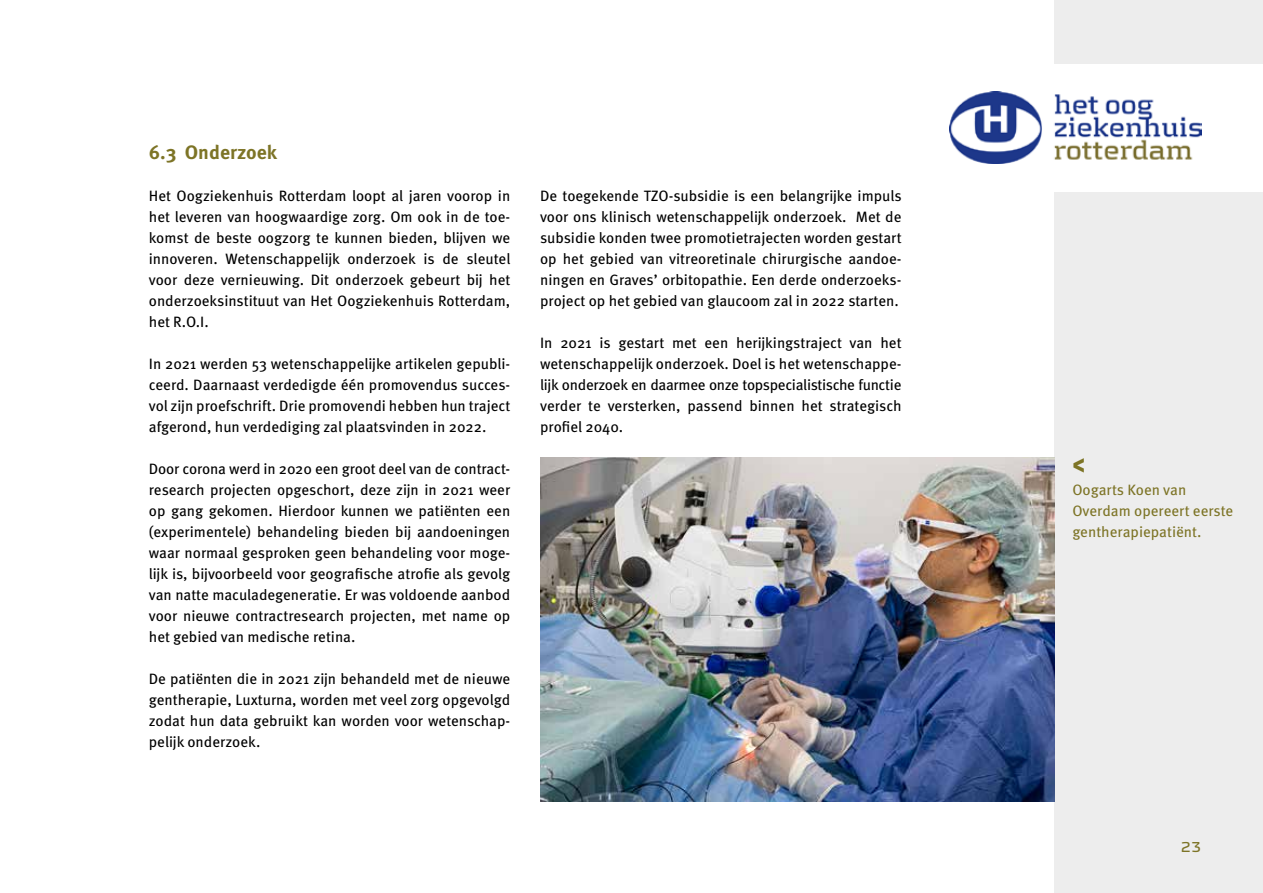
<style>
.page{position:relative;width:1263px;height:893px;background:#fff}
.page>*{position:absolute;margin:0;border:0;box-sizing:border-box;transform-origin:0 0}
.t1{font:700 28.5px "Meta Pro";color:#7d7426}
.t2{font:700 19.5px "Meta Pro";color:#7d7426}
.t3{font:15px/21px "Meta Pro";color:#000;text-align:justify}
.t4{font:15px/21px "Meta Pro";color:#7d7426}
.t5{font:700 15px "Kontrapunkt";color:#7d7426}
</style>
<div class="page">
<div style="left:1054px;top:0;width:209px;height:893px;background:#ededed"></div>
<div style="left:901px;top:64px;width:362px;height:127px;background:#fff"></div>
<img style="left:949px;top:91px;width:252px;height:72px">
<img style="left:540px;top:458px;width:514px;height:343px">
<h2 class="t2" style="left:149px;top:140px;width:130px">6.3 Onderzoek</h2>
<p class="t3" style="left:149px;top:186px;width:363px">Het Oogziekenhuis Rotterdam loopt al jaren voorop in het leveren van hoogwaardige zorg. Om ook in de toe&shy;komst de beste oogzorg te kunnen bieden, blijven we innoveren. Wetenschappelijk onderzoek is de sleutel voor deze vernieuwing. Dit onderzoek gebeurt bij het onderzoeksinstituut van Het Oogziekenhuis Rotterdam, het R.O.I.</p>
<p class="t3" style="left:149px;top:354px;width:363px">In 2021 werden 53 wetenschappelijke artikelen gepubli&shy;ceerd. Daarnaast verdedigde één promovendus succes&shy;vol zijn proefschrift. Drie promovendi hebben hun traject afgerond, hun verdediging zal plaatsvinden in 2022.</p>
<p class="t3" style="left:149px;top:459px;width:363px">Door corona werd in 2020 een groot deel van de contract&shy;research projecten opgeschort, deze zijn in 2021 weer op gang gekomen. Hierdoor kunnen we patiënten een (experimentele) behandeling bieden bij aandoeningen waar normaal gesproken geen behandeling voor moge&shy;lijk is, bijvoorbeeld voor geografische atrofie als gevolg van natte maculadegeneratie. Er was voldoende aanbod voor nieuwe contractresearch projecten, met name op het gebied van medische retina.</p>
<p class="t3" style="left:149px;top:669px;width:363px">De patiënten die in 2021 zijn behandeld met de nieuwe gentherapie, Luxturna, worden met veel zorg opgevolgd zodat hun data gebruikt kan worden voor wetenschap&shy;pelijk onderzoek.</p>
<p class="t3" style="left:540px;top:186px;width:363px">De toegekende TZO-subsidie is een belangrijke impuls voor ons klinisch wetenschappelijk onderzoek. Met de subsidie konden twee promotietrajecten worden gestart op het gebied van vitreoretinale chirurgische aandoe&shy;ningen en Graves’ orbitopathie. Een derde onderzoeks&shy;project op het gebied van glaucoom zal in 2022 starten.</p>
<p class="t3" style="left:540px;top:333px;width:363px">In 2021 is gestart met een herijkingstraject van het wetenschappelijk onderzoek. Doel is het wetenschappe&shy;lijk onderzoek en daarmee onze topspecialistische functie verder te versterken, passend binnen het strategisch profiel 2040.</p>
<h1 class="t1" style="left:1066px;top:474px;width:19px;rotate:-90deg">^</h1>
<p class="t4" style="left:1072px;top:480px;width:163px">Oogarts Koen van<br>Overdam opereert eerste gentherapiepatiënt.</p>
<p class="t5" style="left:1181px;top:838px;width:22px">23</p>
</div>
